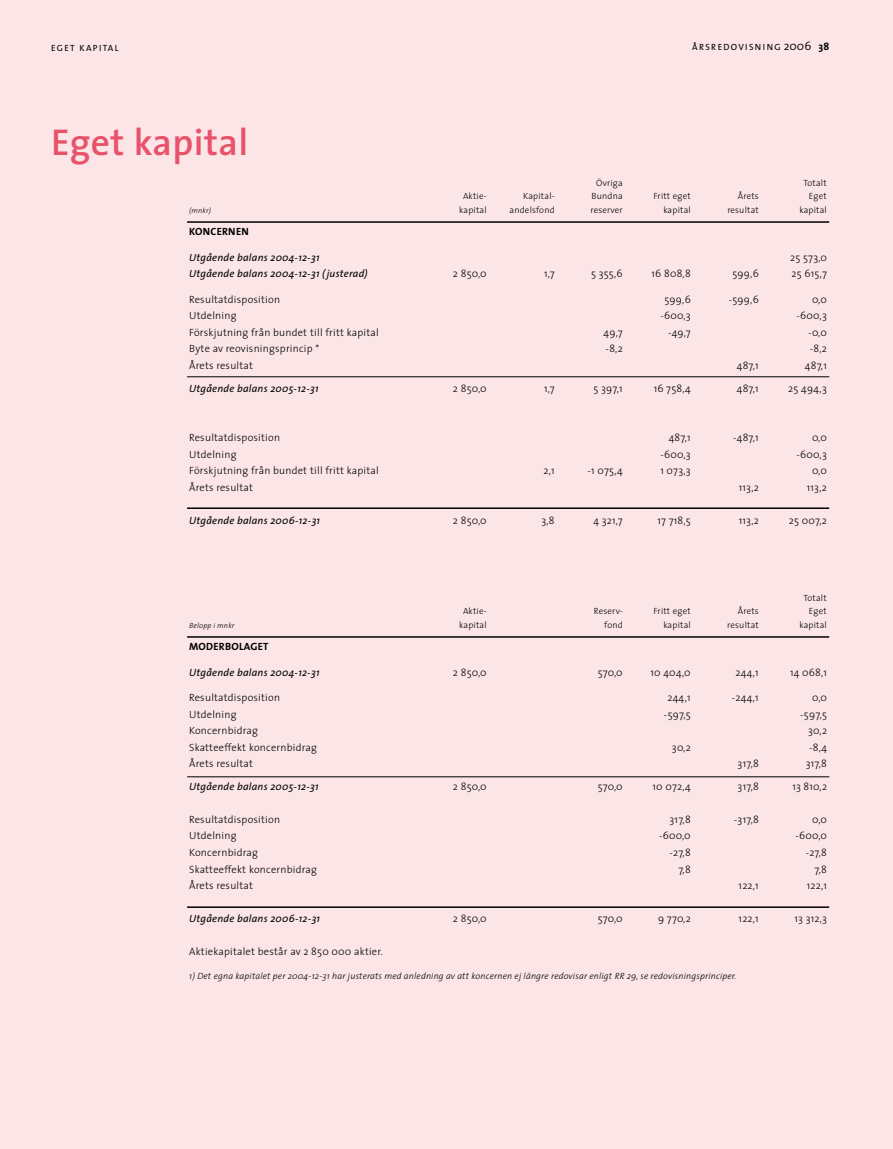
<style>
.page{position:relative;width:893px;height:1149px;background:#fff}
.page>*{position:absolute;margin:0;border:0;box-sizing:border-box;transform-origin:0 0}
.t1{font:600 37.5px "The Sans";letter-spacing:.01em;color:#e8526b}
.t2{font:300 10.5px "The Sans";letter-spacing:.02em;color:#000}
.t3{font:italic 10.5px "The Sans";letter-spacing:.02em;color:#000}
.t4{font:700 10.5px "The Sans";letter-spacing:.03em;color:#000}
.t5{font:300 9px "The Sans";letter-spacing:.02em;color:#000}
.t6{font:italic 300 9px "The Sans";letter-spacing:.02em;color:#000}
.t7{font:9px "The Sans";letter-spacing:.15em;color:#000}
.t8{font:italic 300 7.5px "The Sans";letter-spacing:.02em;color:#000}
.s1{font-weight:300;font-size:12px}
.s2{font-weight:700;font-size:10.5px}
</style>
<div class="page">
<div style="left:0;top:0;width:893px;height:1148px;background:#fbe5e7"></div>
<hr style="left:187px;top:221px;width:642px;height:2px;background:#000">
<hr style="left:187px;top:376px;width:642px;height:1px;background:#000">
<hr style="left:187px;top:507px;width:642px;height:2px;background:#000">
<hr style="left:187px;top:636px;width:642px;height:1px;background:#000">
<hr style="left:187px;top:776px;width:642px;height:1px;background:#000">
<hr style="left:187px;top:906px;width:642px;height:1px;background:#000">
<p class="t7" style="left:51px;top:41px;width:13px">EGET</p>
<p class="t7" style="left:80px;top:41px;width:7px">KAPITAL</p>
<p class="t7" style="left:692px;top:40px;width:139px">ÅRSREDOVISNING <span class="s1">2006</span> <span class="s2">38</span></p>
<h1 class="t1" style="left:51px;top:111px;width:199px">Eget kapital</h1>
<p class="t5" style="left:596px;top:175px;width:28px">Övriga</p>
<p class="t5" style="left:804px;top:175px;width:25px">Totalt</p>
<p class="t5" style="left:463px;top:189px;width:25px">Aktie-</p>
<p class="t5" style="left:523px;top:189px;width:33px">Kapital-</p>
<p class="t5" style="left:591px;top:189px;width:33px">Bundna</p>
<p class="t5" style="left:653px;top:189px;width:39px">Fritt eget</p>
<p class="t5" style="left:738px;top:189px;width:22px">Årets</p>
<p class="t5" style="left:809px;top:189px;width:19px">Eget</p>
<p class="t8" style="left:189px;top:204px;width:23px">(mnkr)</p>
<p class="t5" style="left:459px;top:202px;width:29px">kapital</p>
<p class="t5" style="left:509px;top:202px;width:47px">andelsfond</p>
<p class="t5" style="left:590px;top:202px;width:34px">reserver</p>
<p class="t5" style="left:663px;top:202px;width:29px">kapital</p>
<p class="t5" style="left:727px;top:202px;width:33px">resultat</p>
<p class="t5" style="left:799px;top:202px;width:29px">kapital</p>
<p class="t4" style="left:189px;top:223px;width:61px">KONCERNEN</p>
<p class="t3" style="left:189px;top:248px;width:132px">Utgående balans 2004-12-31</p>
<p class="t2" style="left:790px;top:248px;width:38px">25 573,0</p>
<p class="t3" style="left:189px;top:265px;width:180px">Utgående balans 2004-12-31 (justerad)</p>
<p class="t2" style="left:453px;top:265px;width:35px">2 850,0</p>
<p class="t2" style="left:544px;top:265px;width:12px">1,7</p>
<p class="t2" style="left:591px;top:265px;width:33px">5 355,6</p>
<p class="t2" style="left:651px;top:265px;width:41px">16 808,8</p>
<p class="t2" style="left:732px;top:265px;width:28px">599,6</p>
<p class="t2" style="left:792px;top:265px;width:37px">25 615,7</p>
<p class="t2" style="left:189px;top:290px;width:92px">Resultatdisposition</p>
<p class="t2" style="left:664px;top:290px;width:28px">599,6</p>
<p class="t2" style="left:729px;top:290px;width:32px">-599,6</p>
<p class="t2" style="left:812px;top:290px;width:16px">0,0</p>
<p class="t2" style="left:189px;top:307px;width:49px">Utdelning</p>
<p class="t2" style="left:660px;top:307px;width:32px">-600,3</p>
<p class="t2" style="left:796px;top:307px;width:32px">-600,3</p>
<p class="t2" style="left:189px;top:323px;width:191px">Förskjutning från bundet till fritt kapital</p>
<p class="t2" style="left:604px;top:323px;width:21px">49,7</p>
<p class="t2" style="left:668px;top:323px;width:24px">-49,7</p>
<p class="t2" style="left:808px;top:323px;width:20px">-0,0</p>
<p class="t2" style="left:189px;top:340px;width:132px">Byte av reovisningsprincip *</p>
<p class="t2" style="left:606px;top:340px;width:19px">-8,2</p>
<p class="t2" style="left:810px;top:340px;width:19px">-8,2</p>
<p class="t2" style="left:189px;top:356px;width:65px">Årets resultat</p>
<p class="t2" style="left:737px;top:356px;width:23px">487,1</p>
<p class="t2" style="left:805px;top:356px;width:23px">487,1</p>
<p class="t3" style="left:189px;top:379px;width:131px">Utgående balans 2005-12-31</p>
<p class="t2" style="left:453px;top:379px;width:35px">2 850,0</p>
<p class="t2" style="left:544px;top:379px;width:12px">1,7</p>
<p class="t2" style="left:593px;top:379px;width:31px">5 397,1</p>
<p class="t2" style="left:654px;top:379px;width:39px">16 758,4</p>
<p class="t2" style="left:737px;top:379px;width:23px">487,1</p>
<p class="t2" style="left:788px;top:379px;width:40px">25 494,3</p>
<p class="t2" style="left:189px;top:428px;width:92px">Resultatdisposition</p>
<p class="t2" style="left:669px;top:428px;width:23px">487,1</p>
<p class="t2" style="left:733px;top:428px;width:27px">-487,1</p>
<p class="t2" style="left:812px;top:428px;width:16px">0,0</p>
<p class="t2" style="left:189px;top:445px;width:49px">Utdelning</p>
<p class="t2" style="left:660px;top:445px;width:32px">-600,3</p>
<p class="t2" style="left:796px;top:445px;width:32px">-600,3</p>
<p class="t2" style="left:189px;top:461px;width:191px">Förskjutning från bundet till fritt kapital</p>
<p class="t2" style="left:543px;top:461px;width:13px">2,1</p>
<p class="t2" style="left:587px;top:461px;width:37px">-1 075,4</p>
<p class="t2" style="left:660px;top:461px;width:32px">1 073,3</p>
<p class="t2" style="left:812px;top:461px;width:16px">0,0</p>
<p class="t2" style="left:189px;top:478px;width:65px">Årets resultat</p>
<p class="t2" style="left:739px;top:478px;width:22px">113,2</p>
<p class="t2" style="left:807px;top:478px;width:22px">113,2</p>
<p class="t3" style="left:189px;top:511px;width:132px">Utgående balans 2006-12-31</p>
<p class="t2" style="left:453px;top:511px;width:35px">2 850,0</p>
<p class="t2" style="left:541px;top:511px;width:15px">3,8</p>
<p class="t2" style="left:593px;top:511px;width:31px">4 321,7</p>
<p class="t2" style="left:657px;top:511px;width:35px">17 718,5</p>
<p class="t2" style="left:739px;top:511px;width:22px">113,2</p>
<p class="t2" style="left:789px;top:511px;width:40px">25 007,2</p>
<p class="t5" style="left:804px;top:590px;width:25px">Totalt</p>
<p class="t5" style="left:463px;top:603px;width:25px">Aktie-</p>
<p class="t5" style="left:594px;top:603px;width:30px">Reserv-</p>
<p class="t5" style="left:653px;top:603px;width:39px">Fritt eget</p>
<p class="t5" style="left:738px;top:603px;width:22px">Årets</p>
<p class="t5" style="left:809px;top:603px;width:19px">Eget</p>
<p class="t8" style="left:189px;top:619px;width:47px">Belopp i mnkr</p>
<p class="t5" style="left:459px;top:617px;width:29px">kapital</p>
<p class="t5" style="left:604px;top:617px;width:20px">fond</p>
<p class="t5" style="left:663px;top:617px;width:29px">kapital</p>
<p class="t5" style="left:727px;top:617px;width:33px">resultat</p>
<p class="t5" style="left:799px;top:617px;width:29px">kapital</p>
<p class="t4" style="left:189px;top:637px;width:17px">MODERBOLAGET</p>
<p class="t3" style="left:189px;top:663px;width:132px">Utgående balans 2004-12-31</p>
<p class="t2" style="left:453px;top:663px;width:35px">2 850,0</p>
<p class="t2" style="left:598px;top:663px;width:27px">570,0</p>
<p class="t2" style="left:650px;top:663px;width:42px">10 404,0</p>
<p class="t2" style="left:735px;top:663px;width:25px">244,1</p>
<p class="t2" style="left:790px;top:663px;width:38px">14 068,1</p>
<p class="t2" style="left:189px;top:689px;width:92px">Resultatdisposition</p>
<p class="t2" style="left:667px;top:689px;width:25px">244,1</p>
<p class="t2" style="left:732px;top:689px;width:28px">-244,1</p>
<p class="t2" style="left:812px;top:689px;width:16px">0,0</p>
<p class="t2" style="left:189px;top:705px;width:49px">Utdelning</p>
<p class="t2" style="left:664px;top:705px;width:28px">-597,5</p>
<p class="t2" style="left:800px;top:705px;width:28px">-597,5</p>
<p class="t2" style="left:189px;top:722px;width:70px">Koncernbidrag</p>
<p class="t2" style="left:808px;top:722px;width:20px">30,2</p>
<p class="t2" style="left:189px;top:738px;width:129px">Skatteeffekt koncernbidrag</p>
<p class="t2" style="left:672px;top:738px;width:20px">30,2</p>
<p class="t2" style="left:809px;top:738px;width:20px">-8,4</p>
<p class="t2" style="left:189px;top:755px;width:65px">Årets resultat</p>
<p class="t2" style="left:738px;top:755px;width:23px">317,8</p>
<p class="t2" style="left:806px;top:755px;width:23px">317,8</p>
<p class="t3" style="left:189px;top:777px;width:131px">Utgående balans 2005-12-31</p>
<p class="t2" style="left:453px;top:777px;width:35px">2 850,0</p>
<p class="t2" style="left:598px;top:777px;width:27px">570,0</p>
<p class="t2" style="left:652px;top:777px;width:40px">10 072,4</p>
<p class="t2" style="left:738px;top:777px;width:23px">317,8</p>
<p class="t2" style="left:792px;top:777px;width:36px">13 810,2</p>
<p class="t2" style="left:189px;top:810px;width:92px">Resultatdisposition</p>
<p class="t2" style="left:670px;top:810px;width:23px">317,8</p>
<p class="t2" style="left:734px;top:810px;width:26px">-317,8</p>
<p class="t2" style="left:812px;top:810px;width:16px">0,0</p>
<p class="t2" style="left:189px;top:827px;width:49px">Utdelning</p>
<p class="t2" style="left:659px;top:827px;width:33px">-600,0</p>
<p class="t2" style="left:795px;top:827px;width:33px">-600,0</p>
<p class="t2" style="left:189px;top:843px;width:70px">Koncernbidrag</p>
<p class="t2" style="left:669px;top:843px;width:23px">-27,8</p>
<p class="t2" style="left:806px;top:843px;width:23px">-27,8</p>
<p class="t2" style="left:189px;top:860px;width:129px">Skatteeffekt koncernbidrag</p>
<p class="t2" style="left:678px;top:860px;width:14px">7,8</p>
<p class="t2" style="left:815px;top:860px;width:14px">7,8</p>
<p class="t2" style="left:189px;top:876px;width:65px">Årets resultat</p>
<p class="t2" style="left:739px;top:876px;width:22px">122,1</p>
<p class="t2" style="left:807px;top:876px;width:22px">122,1</p>
<p class="t3" style="left:189px;top:909px;width:132px">Utgående balans 2006-12-31</p>
<p class="t2" style="left:453px;top:909px;width:35px">2 850,0</p>
<p class="t2" style="left:598px;top:909px;width:27px">570,0</p>
<p class="t2" style="left:658px;top:909px;width:34px">9 770,2</p>
<p class="t2" style="left:739px;top:909px;width:22px">122,1</p>
<p class="t2" style="left:794px;top:909px;width:34px">13 312,3</p>
<p class="t2" style="left:189px;top:942px;width:195px">Aktiekapitalet består av 2 850 000 aktier.</p>
<p class="t6" style="left:189px;top:968px;width:549px">1) Det egna kapitalet per 2004-12-31 har justerats med anledning av att koncernen ej längre redovisar enligt RR 29, se redovisningsprinciper.</p>
</div>
